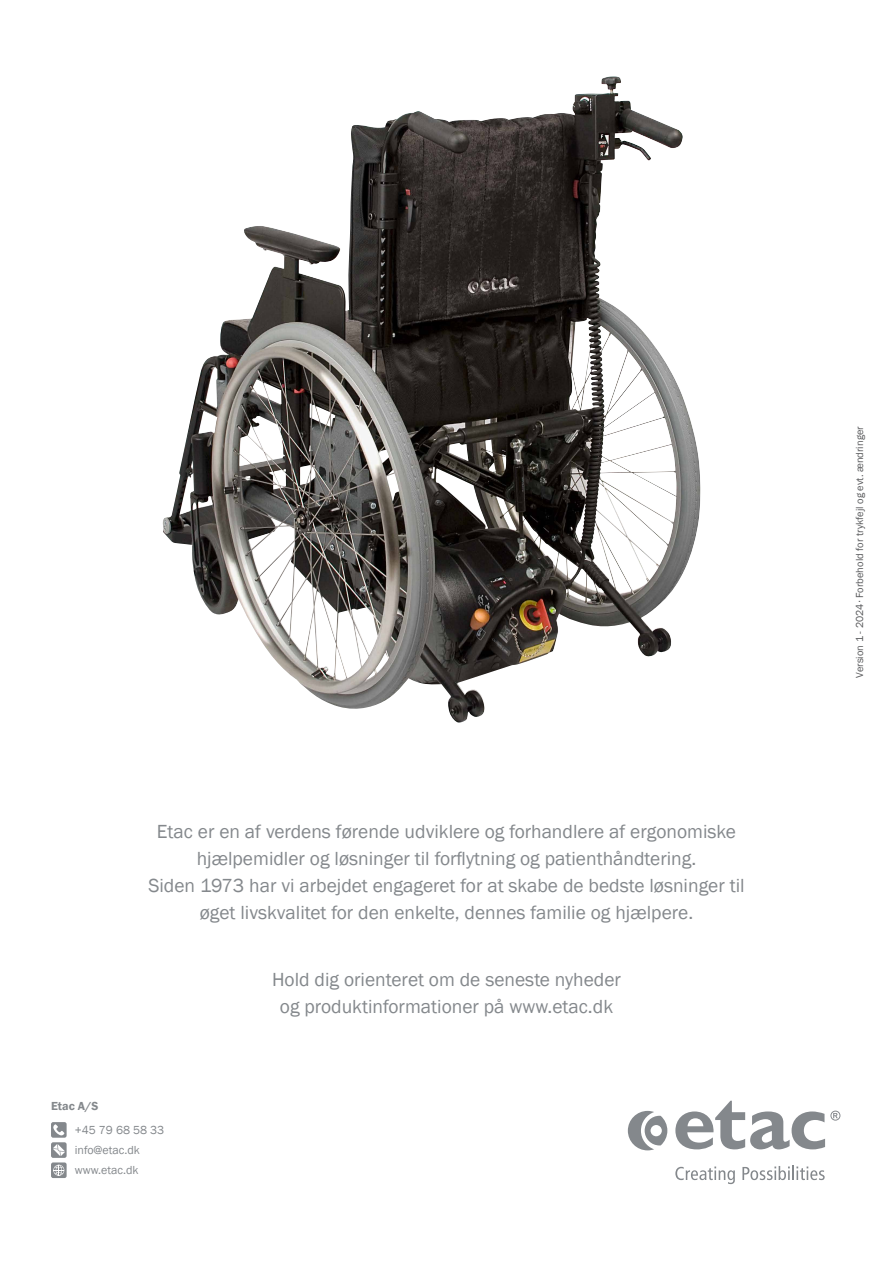
<style>
.page{position:relative;width:893px;height:1263px;background:#fff}
.page>*{position:absolute;margin:0;border:0;box-sizing:border-box;transform-origin:0 0}
.t1{font:19.5px/27px "Franklin Gothic";color:#84888c;text-align:center}
.t2{font:12px/20.2px "Franklin Gothic";color:#84888c}
.t3{font:600 12px "Franklin Gothic";color:#84888c}
.t4{font:10.5px "Franklin Gothic";color:#58595b}
</style>
<div class="page">
<img style="left:162px;top:76px;width:450px;height:542px">
<svg style="left:51px;top:618px;width:790px;height:567px"></svg>
<div style="left:840px;top:411px;width:40px;height:281px;background:#fff"></div>
<div style="left:51px;top:1122px;width:16px;height:16px;background:#84888c;border-radius:2px"></div>
<svg style="left:53px;top:1124px;width:11px;height:12px"></svg>
<div style="left:51px;top:1142px;width:16px;height:16px;background:#84888c;border-radius:2px"></div>
<svg style="left:53px;top:1144px;width:12px;height:12px"></svg>
<div style="left:51px;top:1162px;width:16px;height:16px;background:#84888c;border-radius:2px"></div>
<svg style="left:53px;top:1165px;width:11px;height:11px"></svg>
<svg style="left:675px;top:1101px;width:165px;height:48px"></svg>
<svg style="left:628px;top:1111px;width:39px;height:39px"></svg>
<svg style="left:675px;top:1166px;width:60px;height:18px"></svg>
<svg style="left:742px;top:1166px;width:83px;height:14px"></svg>
<p class="t1" style="left:148px;top:819px;width:598px">Etac er en af verdens førende udviklere og forhandlere af ergonomiske hjælpemidler og løsninger til forflytning og patienthåndtering.<br>Siden 1973 har vi arbejdet engageret for at skabe de bedste løsninger til øget livskvalitet for den enkelte, dennes familie og hjælpere.</p>
<p class="t3" style="left:51px;top:1099px;width:49px">Etac A/S</p>
<p class="t2" style="left:75px;top:1120px;width:91px">+45 79 68 58 33 info@etac.dk www.etac.dk</p>
<p class="t1" style="left:272px;top:966px;width:350px">Hold dig orienteret om de seneste nyheder og produktinformationer på www.etac.dk</p>
<p class="t4" style="left:853px;top:678px;width:253px;rotate:-90deg">Version 1 - 2024 ∙ Forbehold for trykfejl og evt. ændringer</p>
</div>
